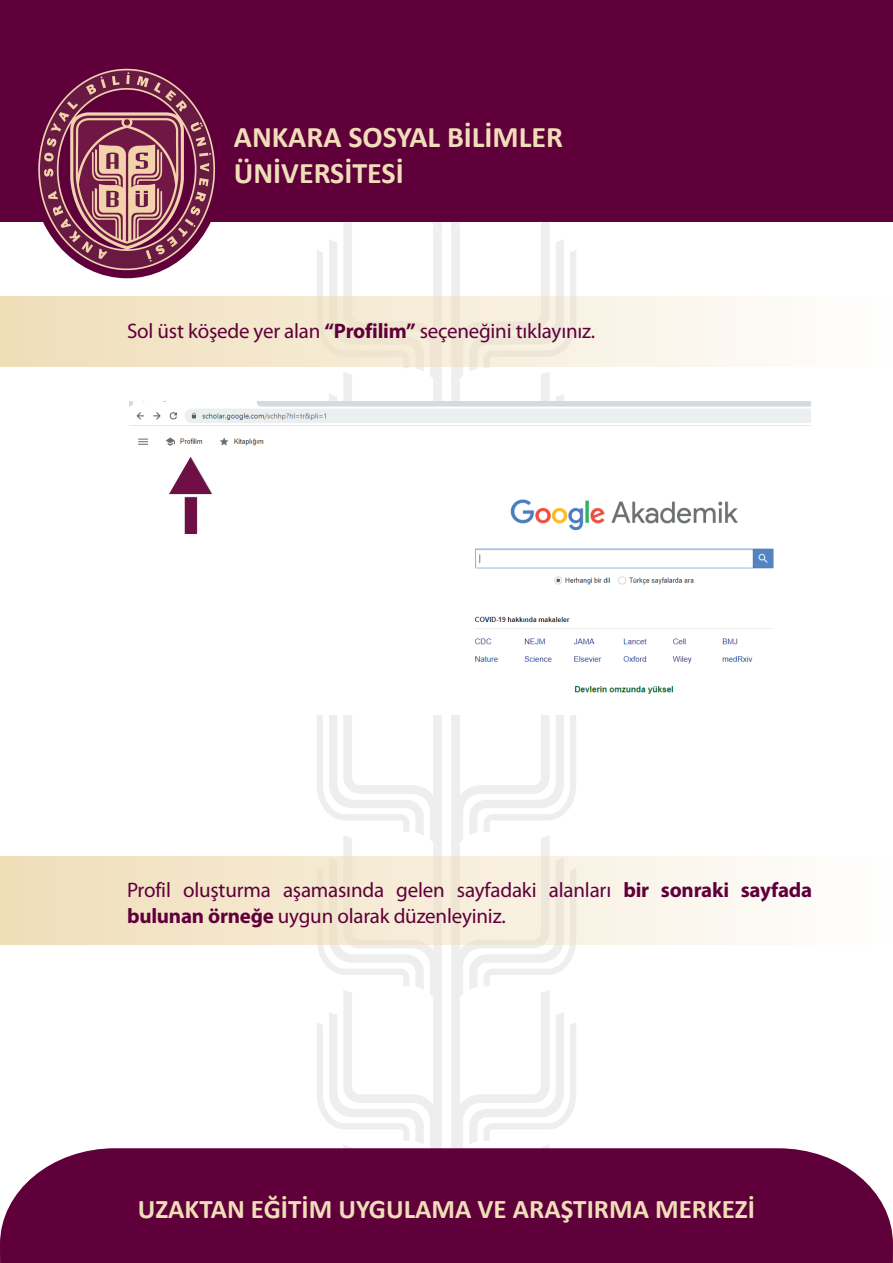
<style>
.page{position:relative;width:893px;height:1263px;background:#fff}
.page>*{position:absolute;margin:0;border:0;box-sizing:border-box;transform-origin:0 0}
.t1{font:700 30px/36px "Calibri";color:#f0deb9}
.t2{font:700 27px "Calibri";color:#f0deb9}
.t3{font:21px/25.2px "Myriad Pro";letter-spacing:-.01em;color:#60003a}
.s1{font-weight:700}
</style>
<div class="page">
<svg style="left:317px;top:1016px;width:259px;height:132px"></svg>
<svg style="left:317px;top:944px;width:259px;height:72px"></svg>
<svg style="left:317px;top:715px;width:259px;height:141px"></svg>
<svg style="left:317px;top:398px;width:259px;height:4px"></svg>
<svg style="left:317px;top:242px;width:259px;height:156px"></svg>
<svg style="left:329px;top:222px;width:235px;height:20px"></svg>
<div style="left:0;top:296px;width:893px;height:71px;background:linear-gradient(to right,#efddb7,#fdfdfd)"></div>
<div style="left:0;top:1148px;width:893px;height:115px;background:#60003a"></div>
<div style="left:0;top:0;width:893px;height:222px;background:#60003a"></div>
<img style="left:38px;top:68px;width:177px;height:208px">
<div style="left:0;top:856px;width:893px;height:88px;background:linear-gradient(to right,#efddb8,#fefefd)"></div>
<img style="left:129px;top:402px;width:681px;height:292px">
<img style="left:165px;top:455px;width:49px;height:80px">
<h1 class="t1" style="left:234px;top:119px;width:331px">ANKARA SOSYAL BİLİMLER<br>ÜNİVERSİTESİ</h1>
<p class="t3" style="left:127px;top:318px;width:470px">Sol üst köşede yer alan <span class="s1">“Profilim”</span> seçeneğini tıklayınız.</p>
<p class="t3" style="left:127px;top:877px;width:687px">Profil oluşturma aşamasında gelen sayfadaki alanları <span class="s1">bir sonraki sayfada bulunan örneğe</span> uygun olarak düzenleyiniz.</p>
<p class="t2" style="left:138px;top:1190px;width:619px">UZAKTAN EĞİTİM UYGULAMA VE ARAŞTIRMA MERKEZİ</p>
</div>
